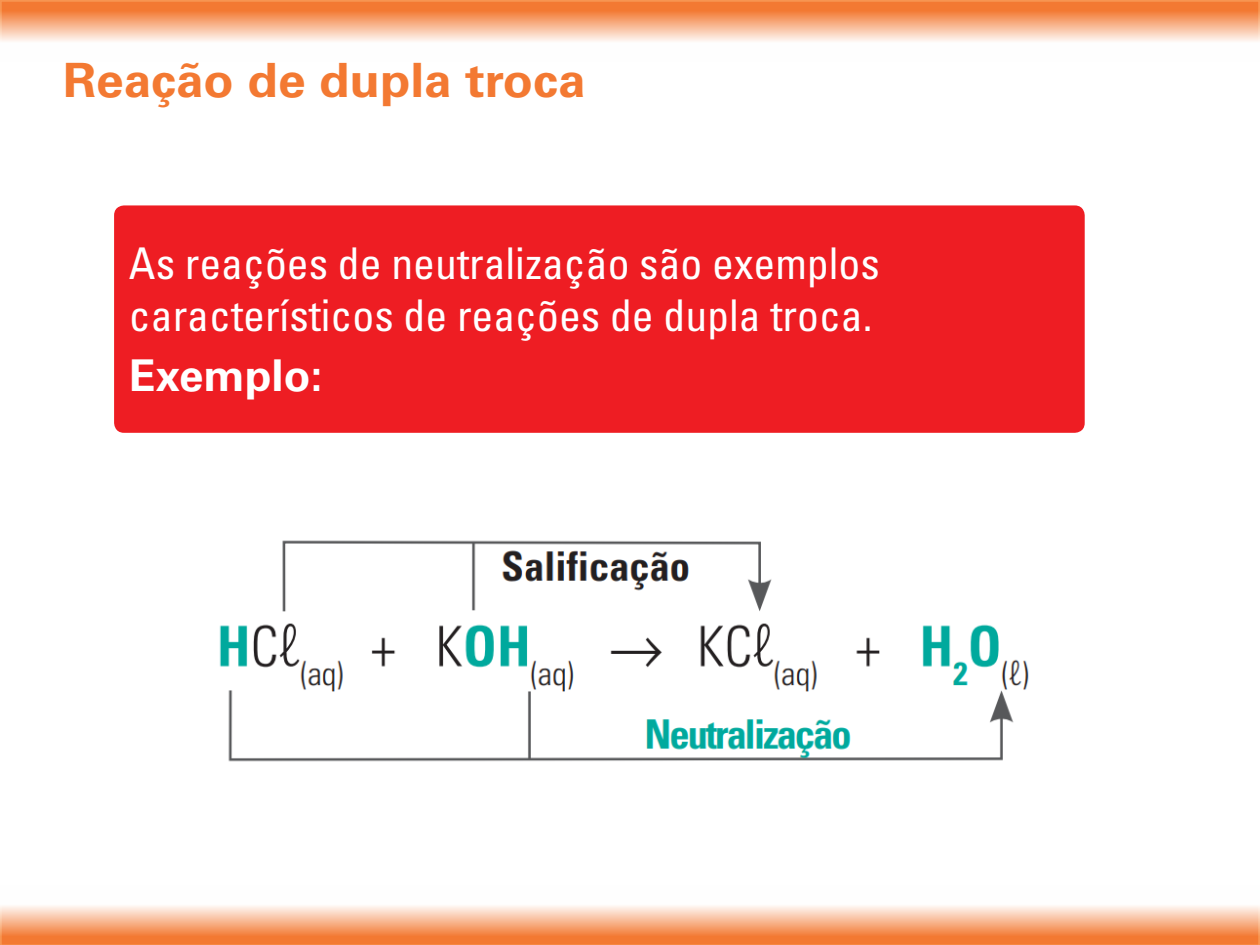
<style>
.page{position:relative;width:1260px;height:945px;background:#fff}
.page>*{position:absolute;margin:0;border:0;box-sizing:border-box;transform-origin:0 0}
.Título__SeLiga{font:700 47.25px "Univers LT Std";color:#f37932;scale:1.05 1}
.Texto__Conteúdo{font:condensed 43.75px/52.5px "Univers LT Std";color:#fff}
.Texto__Conteúdo-2{font:700 43.75px "Univers LT Std";color:#fff}
</style>
<div class="page">
<svg style="left:0;top:0;width:1260px;height:42px;background:#f7aa7c"></svg>
<svg style="left:0;top:906px;width:1260px;height:39px;background:#f7aa7e"></svg>
<div style="left:114px;top:205px;width:971px;height:228px;background:#ee1d23;border-radius:10px"></div>
<img style="left:219px;top:540px;width:810px;height:222px">
<p class="Título__SeLiga" style="left:63px;top:53px;width:499px">Reação de dupla troca</p>
<p class="Texto__Conteúdo" style="left:129px;top:236px;width:752px">As reações de neutralização são exemplos característicos de reações de dupla troca.</p>
<p class="Texto__Conteúdo-2" style="left:129px;top:350px;width:195px">Exemplo:</p>
</div>
